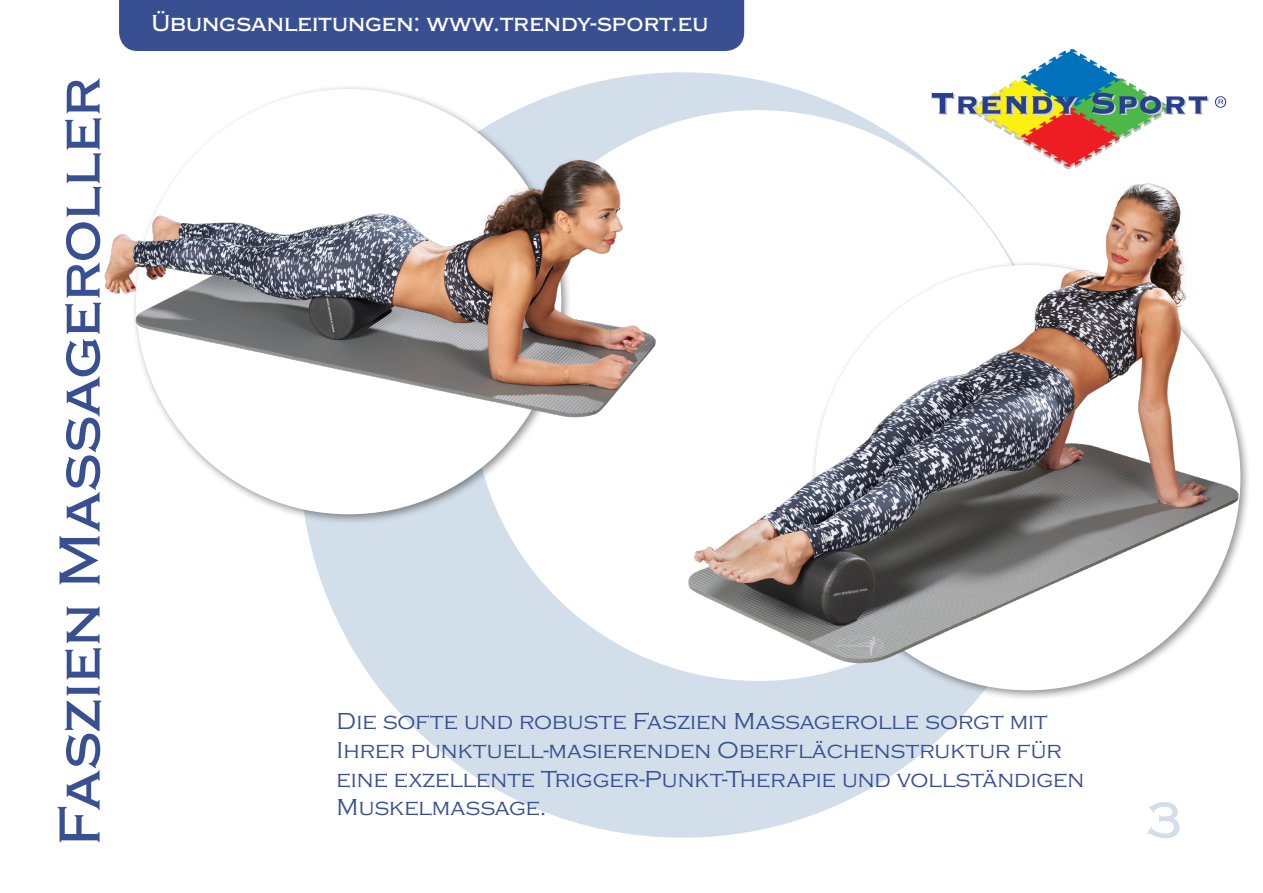
<style>
.page{position:relative;width:1263px;height:893px;background:#fff}
.page>*{position:absolute;margin:0;border:0;box-sizing:border-box;transform-origin:0 0}
.t1{font:500 60px "Copperplate";color:#384f91}
.t2{font:500 52.5px "Copperplate";color:#d2dfeb}
.t3{font:300 24px/28.8px "Copperplate";color:#384f91}
.t4{font:500 24px "Copperplate";color:#fff}
</style>
<div class="page">
<div style="left:300px;top:72px;width:765px;height:766px;background:#d2dfeb;border-radius:50%"></div>
<div style="left:473px;top:110px;width:570px;height:571px;background:#fff;border-radius:50%"></div>
<img style="left:900px;top:49px;width:327px;height:125px">
<div style="left:119px;top:0;width:625px;height:51px;background:#384f91"></div>
<div style="left:131px;top:84px;width:442px;height:442px;background:#231f20;opacity:.5"></div>
<div style="left:136px;top:89px;width:425px;height:425px;background:#fff;border-radius:50%"></div>
<div style="left:810px;top:260px;width:442px;height:442px;background:#231f20;opacity:.5"></div>
<img style="left:104px;top:140px;width:552px;height:300px">
<img style="left:659px;top:174px;width:593px;height:507px">
<h1 class="t1" style="left:47px;top:846px;width:770px;rotate:-90deg">Faszien Massageroller</h1>
<p class="t4" style="left:151px;top:10px;width:558px">Übungsanleitungen: www.trendy-sport.eu</p>
<p class="t3" style="left:337px;top:707px;width:749px">Die softe und robuste Faszien Massagerolle sorgt mit Ihrer punktuell-masierenden Oberflächenstruktur für eine exzellente Trigger-Punkt-Therapie und vollständigen Muskelmassage.</p>
<h2 class="t2" style="left:1146px;top:792px;width:37px">3</h2>
</div>
